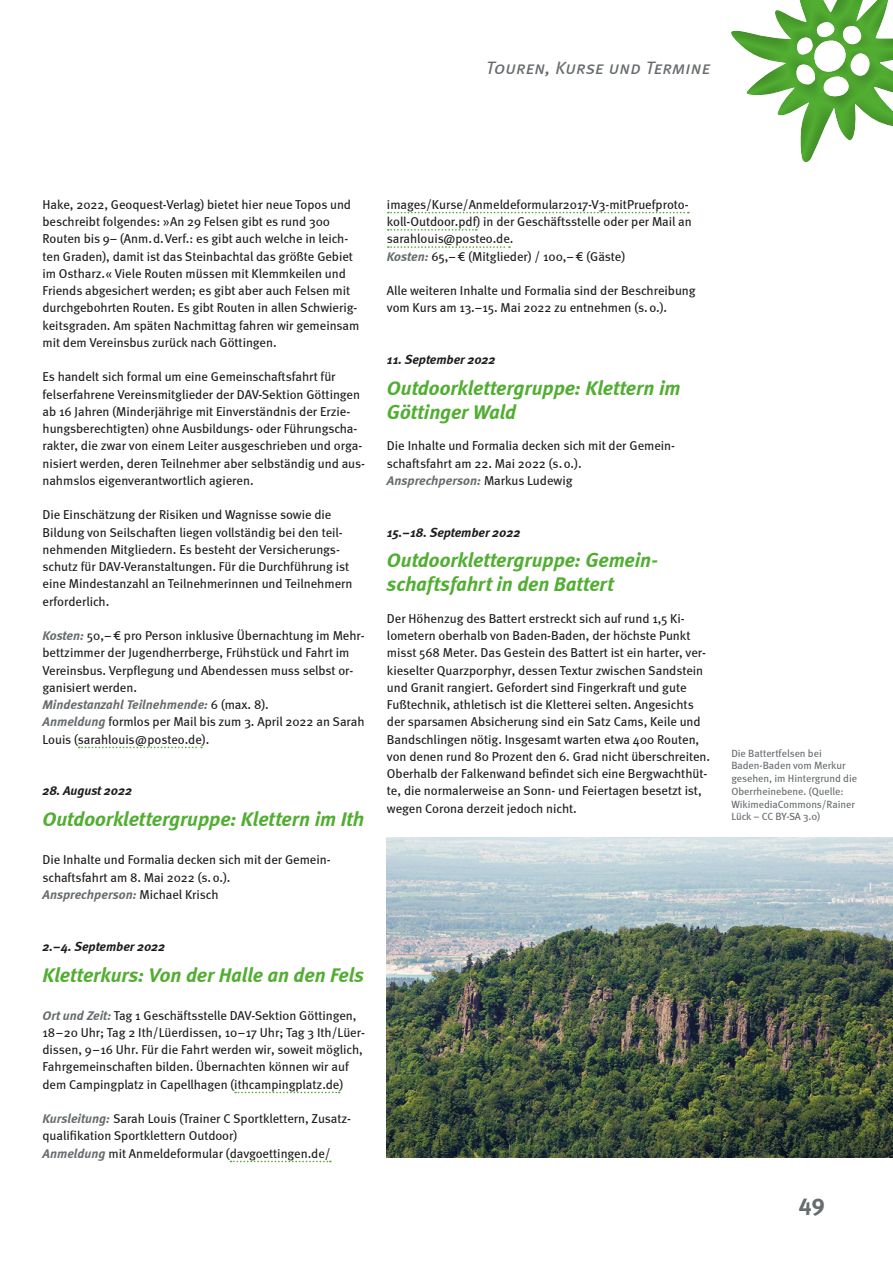
<style>
.page{position:relative;width:893px;height:1263px;background:#fff}
.page>*{position:absolute;margin:0;border:0;box-sizing:border-box;transform-origin:0 0}
.t1{font:24px "Meta Bold Caps";color:#676c6e}
.t2{font:italic 700 20.25px/24px "Meta";color:#52ae32}
.t3{font:18px "Meta Book Italic Caps";letter-spacing:.01em;color:#676c6e}
.t4{font:12.9px/17.2px "Meta";letter-spacing:-.005em;color:#1d1d1b}
.t5{font:italic 700 12.9px "Meta";letter-spacing:-.005em;color:#1d1d1b}
.t6{font:10.5px/12.8px "Meta";letter-spacing:-.005em;color:#676c6e}
.s1{font-weight:700;font-style:italic;color:#676c6e}
</style>
<div class="page">
<div style="left:727px;top:0;width:166px;height:165px;background:#1d1d1b;opacity:.25"></div>
<svg style="left:388px;top:212px;width:301px;height:1px"></svg>
<svg style="left:388px;top:229px;width:89px;height:2px"></svg>
<svg style="left:388px;top:246px;width:122px;height:2px"></svg>
<svg style="left:79px;top:747px;width:123px;height:1px"></svg>
<svg style="left:235px;top:1092px;width:105px;height:1px"></svg>
<svg style="left:231px;top:1161px;width:100px;height:1px"></svg>
<img style="left:387px;top:837px;width:506px;height:321px">
<h3 class="t3" style="left:486px;top:57px;width:225px">Touren, Kurse und Termine</h3>
<p class="t4" style="left:43px;top:196px;width:318px">Hake, 2022, Geoquest-Verlag) bietet hier neue Topos und beschreibt folgendes: »An 29 Felsen gibt es rund 300<br>Routen bis 9– (Anm. d. Verf.: es gibt auch welche in leich&shy;ten Graden), damit ist das Steinbachtal das größte Gebiet im Ostharz.« Viele Routen müssen mit Klemmkeilen und Friends abgesichert werden; es gibt aber auch Felsen mit durchgebohrten Routen. Es gibt Routen in allen Schwierig&shy;keitsgraden. Am späten Nachmittag fahren wir gemeinsam mit dem Vereinsbus zurück nach Göttingen.</p>
<p class="t4" style="left:43px;top:368px;width:324px">Es handelt sich formal um eine Gemeinschaftsfahrt für felserfahrene Vereinsmitglieder der DAV-Sektion Göttingen ab 16 Jahren (Minderjährige mit Einverständnis der Erzie&shy;hungsberechtigten) ohne Ausbildungs- oder Führungscha&shy;rakter, die zwar von einem Leiter ausgeschrieben und orga&shy;nisiert werden, deren Teilnehmer aber selbständig und aus&shy;nahmslos eigenverantwortlich agieren.</p>
<p class="t4" style="left:43px;top:506px;width:311px">Die Einschätzung der Risiken und Wagnisse sowie die Bildung von Seilschaften liegen vollständig bei den teil&shy;nehmenden Mitgliedern. Es besteht der Versicherungs&shy;schutz für DAV-Veranstaltungen. Für die Durchführung ist eine Mindestanzahl an Teilnehmerinnen und Teilnehmern erforderlich.</p>
<p class="t4" style="left:43px;top:627px;width:324px"><span class="s1">Kosten:</span> 50,–€ pro Person inklusive Übernachtung im Mehr&shy;bettzimmer der Jugendherrberge, Frühstück und Fahrt im Vereinsbus. Verpflegung und Abendessen muss selbst or&shy;ganisiert werden.<br><span class="s1">Mindestanzahl Teilnehmende:</span> 6 (max. 8).<br><span class="s1">Anmeldung</span> formlos per Mail bis zum 3. April 2022 an Sarah Louis (sarahlouis@posteo.de).</p>
<p class="t5" style="left:43px;top:783px;width:91px">28. August 2022</p>
<h2 class="t2" style="left:43px;top:807px;width:323px">Outdoorklettergruppe: Klettern im Ith</h2>
<p class="t4" style="left:43px;top:851px;width:290px">Die Inhalte und Formalia decken sich mit der Gemein&shy;schaftsfahrt am 8. Mai 2022 (s.o.).<br><span class="s1">Ansprechperson:</span> Michael Krisch</p>
<p class="t5" style="left:43px;top:938px;width:124px">2.– 4. September 2022</p>
<h2 class="t2" style="left:43px;top:962px;width:323px">Kletterkurs: Von der Halle an den Fels</h2>
<p class="t4" style="left:43px;top:1006px;width:324px"><span class="s1">Ort und Zeit:</span> Tag 1 Geschäftsstelle DAV-Sektion Göttingen, 18–20 Uhr; Tag 2 Ith/Lüerdissen, 10–17 Uhr; Tag 3 Ith/Lüer&shy;dissen, 9–16 Uhr. Für die Fahrt werden wir, soweit möglich, Fahrgemeinschaften bilden. Übernachten können wir auf dem Campingplatz in Capellhagen (ithcampingplatz.de)</p>
<p class="t4" style="left:43px;top:1110px;width:310px"><span class="s1">Kursleitung:</span> Sarah Louis (Trainer C Sportklettern, Zusatz&shy;qualifikation Sportklettern Outdoor)<br><span class="s1">Anmeldung</span> mit Anmeldeformular (davgoettingen.de/</p>
<p class="t4" style="left:387px;top:196px;width:306px">images/Kurse/Anmeldeformular2017-V3-mitPruefproto&shy;koll-Outdoor.pdf) in der Geschäftsstelle oder per Mail an sarahlouis@posteo.de.<br><span class="s1">Kosten:</span> 65,–€ (Mitglieder) / 100,–€ (Gäste)</p>
<p class="t4" style="left:387px;top:282px;width:310px">Alle weiteren Inhalte und Formalia sind der Beschreibung vom Kurs am 13.–15. Mai 2022 zu entnehmen (s.o.).</p>
<p class="t5" style="left:387px;top:352px;width:110px">11. September 2022</p>
<h2 class="t2" style="left:387px;top:376px;width:295px">Outdoorklettergruppe: Klettern im<br>Göttinger Wald</h2>
<p class="t4" style="left:387px;top:437px;width:290px">Die Inhalte und Formalia decken sich mit der Gemein&shy;schaftsfahrt am 22. Mai 2022 (s.o.).<br><span class="s1">Ansprechperson:</span> Markus Ludewig</p>
<p class="t5" style="left:387px;top:524px;width:135px">15.–18. September 2022</p>
<h2 class="t2" style="left:387px;top:548px;width:273px">Outdoorklettergruppe: Gemein&shy;schaftsfahrt in den Battert</h2>
<p class="t4" style="left:387px;top:610px;width:325px">Der Höhenzug des Battert erstreckt sich auf rund 1,5 Ki&shy;lometern oberhalb von Baden-Baden, der höchste Punkt misst 568 Meter. Das Gestein des Battert ist ein harter, ver&shy;kieselter Quarzporphyr, dessen Textur zwischen Sandstein und Granit rangiert. Gefordert sind Fingerkraft und gute Fußtechnik, athletisch ist die Kletterei selten. Angesichts der sparsamen Absicherung sind ein Satz Cams, Keile und Bandschlingen nötig. Insgesamt warten etwa 400 Routen, von denen rund 80 Prozent den 6. Grad nicht überschreiten.<br>Oberhalb der Falkenwand befindet sich eine Bergwachthüt&shy;te, die normalerweise an Sonn- und Feiertagen besetzt ist, wegen Corona derzeit jedoch nicht.</p>
<p class="t6" style="left:731px;top:746px;width:127px">Die Battertfelsen bei<br>Baden-Baden vom Merkur gesehen, im Hintergrund die<br>Oberrheinebene. (Quelle:<br>WikimediaCommons/Rainer<br>Lü ck – CC BY-SA 3.0)</p>
<h1 class="t1" style="left:799px;top:1188px;width:28px">49</h1>
</div>
